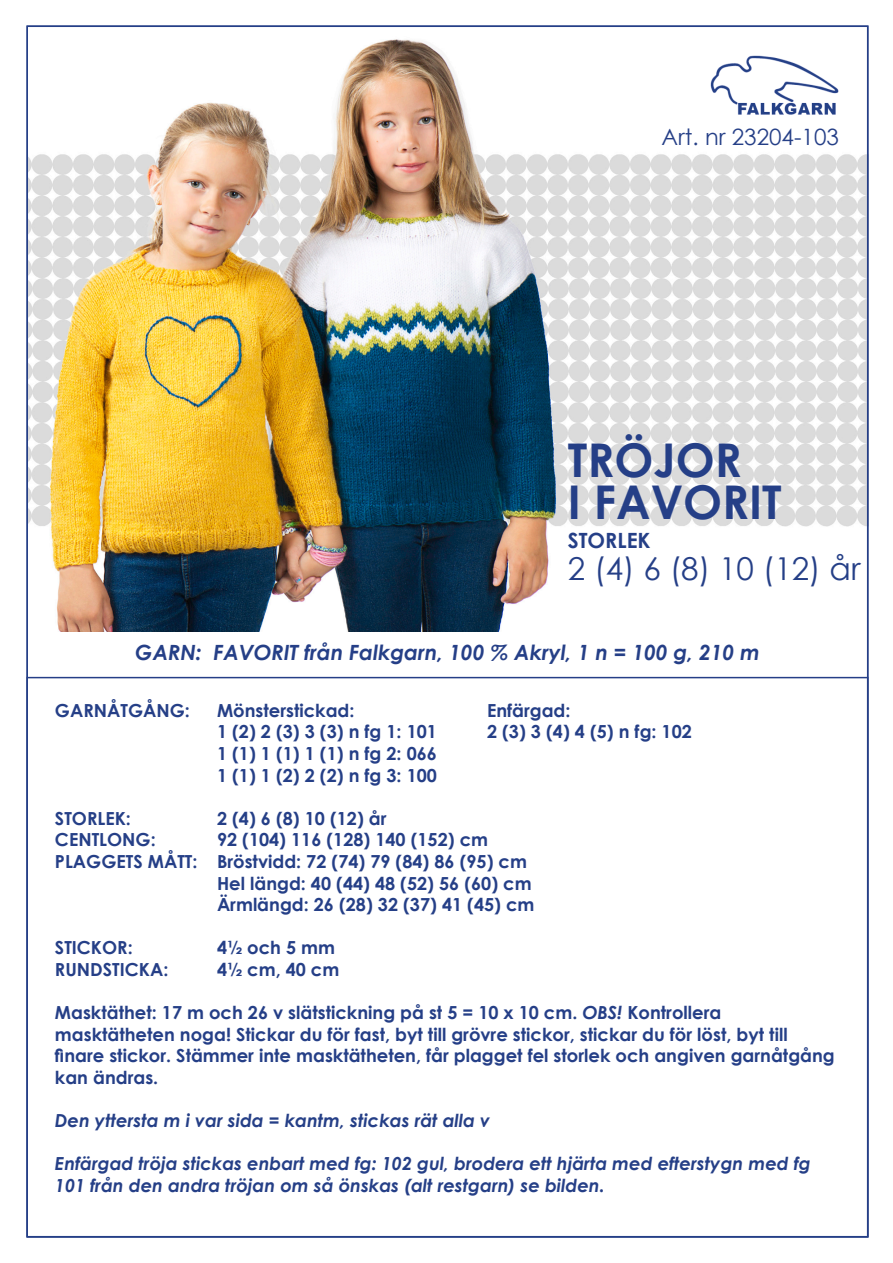
<style>
.page{position:relative;width:893px;height:1263px;background:#fff}
.page>*{position:absolute;margin:0;border:0;box-sizing:border-box;transform-origin:0 0}
.t1{font:700 46.5px "Century Gothic";color:#253f87}
.t2{font:31.5px "Century Gothic";color:#253f87}
.t3{font:22.5px "Century Gothic";color:#253f87}
.t4{font:italic 700 21px "Century Gothic";color:#253f87}
.t5{font:700 21px "Century Gothic";color:#253f87}
.t6{font:700 18px/21.6px "Century Gothic";color:#253f87}
.t7{font:italic 700 18px/21.6px "Century Gothic";color:#253f87}
.s1{font-style:italic}
</style>
<div class="page">
<img style="left:30px;top:39px;width:835px;height:592px">
<img style="left:707px;top:54px;width:132px;height:64px">
<p class="t3" style="left:661px;top:124px;width:179px">Art. nr 23204-103</p>
<p class="t1" style="left:568px;top:431px;width:175px">TRÖJOR</p>
<p class="t1" style="left:568px;top:473px;width:215px">I FAVORIT</p>
<p class="t5" style="left:568px;top:527px;width:84px">STORLEK</p>
<p class="t2" style="left:568px;top:549px;width:294px">2 (4) 6 (8) 10 (12) år</p>
<p class="t4" style="left:135px;top:639px;width:626px">GARN: FAVORIT från Falkgarn, 100 % Akryl, 1 n = 100 g, 210 m</p>
<p class="t6" style="left:55px;top:699px;width:137px">GARNÅTGÅNG:</p>
<p class="t6" style="left:217px;top:699px;width:139px">Mönsterstickad:</p>
<p class="t6" style="left:487px;top:699px;width:85px">Enfärgad:</p>
<p class="t6" style="left:217px;top:720px;width:221px">1 (2) 2 (3) 3 (3) n fg 1: 101</p>
<p class="t6" style="left:487px;top:720px;width:206px">2 (3) 3 (4) 4 (5) n fg: 102</p>
<p class="t6" style="left:217px;top:742px;width:221px">1 (1) 1 (1) 1 (1) n fg 2: 066</p>
<p class="t6" style="left:217px;top:764px;width:221px">1 (1) 1 (2) 2 (2) n fg 3: 100</p>
<p class="t6" style="left:55px;top:807px;width:77px">STORLEK:</p>
<p class="t6" style="left:217px;top:807px;width:171px">2 (4) 6 (8) 10 (12) år</p>
<p class="t6" style="left:55px;top:828px;width:102px">CENTLONG:</p>
<p class="t6" style="left:217px;top:828px;width:273px">92 (104) 116 (128) 140 (152) cm</p>
<p class="t6" style="left:55px;top:850px;width:473px">PLAGGETS MÅTT: Bröstvidd: 72 (74) 79 (84) 86 (95) cm</p>
<p class="t6" style="left:217px;top:872px;width:316px">Hel längd: 40 (44) 48 (52) 56 (60) cm</p>
<p class="t6" style="left:217px;top:893px;width:319px">Ärmlängd: 26 (28) 32 (37) 41 (45) cm</p>
<p class="t6" style="left:55px;top:936px;width:79px">STICKOR:</p>
<p class="t6" style="left:217px;top:936px;width:120px">4½ och 5 mm</p>
<p class="t6" style="left:55px;top:958px;width:115px">RUNDSTICKA:</p>
<p class="t6" style="left:217px;top:958px;width:124px">4½ cm, 40 cm</p>
<p class="t6" style="left:55px;top:1001px;width:668px">Masktäthet: 17 m och 26 v slätstickning på st 5 = 10 x 10 cm. <span class="s1">OBS!</span> Kontrollera</p>
<p class="t6" style="left:55px;top:1023px;width:734px">masktätheten noga! Stickar du för fast, byt till grövre stickor, stickar du för löst, byt till</p>
<p class="t6" style="left:55px;top:1044px;width:781px">finare stickor. Stämmer inte masktätheten, får plagget fel storlek och angiven garnåtgång kan ändras.</p>
<p class="t7" style="left:55px;top:1109px;width:437px">Den yttersta m i var sida = kantm, stickas rät alla v</p>
<p class="t7" style="left:55px;top:1152px;width:757px">Enfärgad tröja stickas enbart med fg: 102 gul, brodera ett hjärta med efterstygn med fg<br>101 från den andra tröjan om så önskas (alt restgarn) se bilden.</p>
</div>
